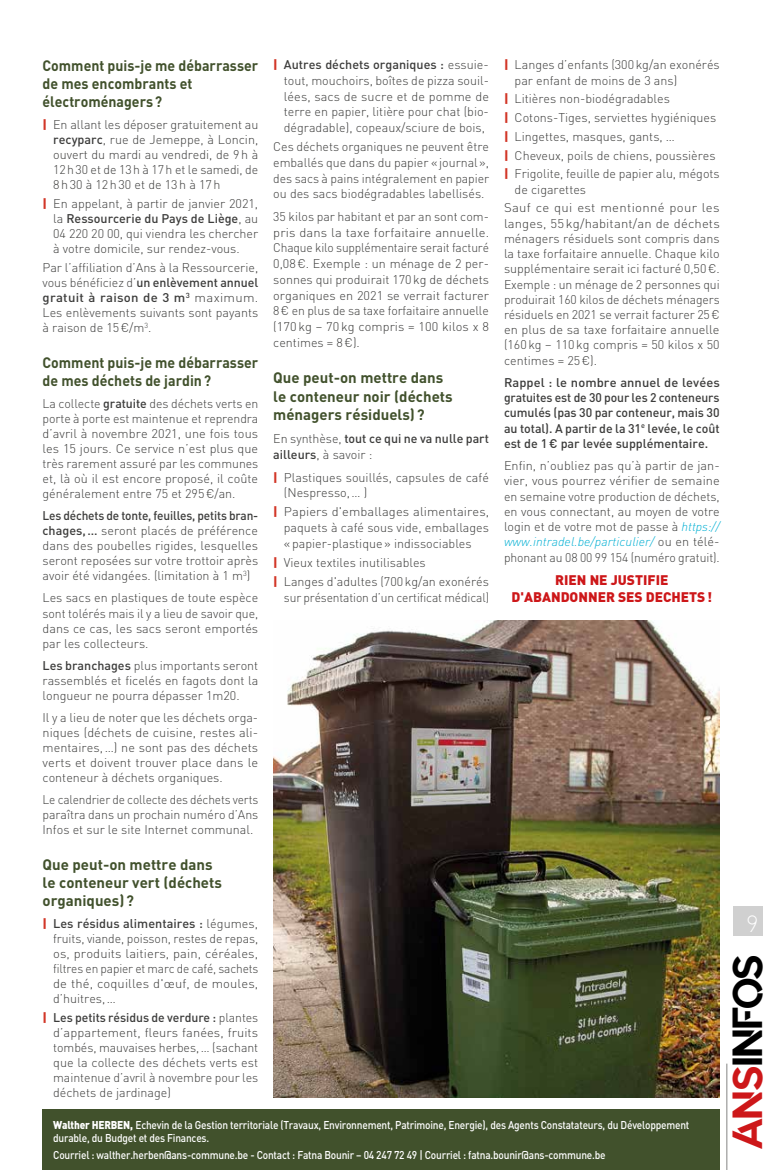
<style>
.page{position:relative;width:780px;height:1170px;background:#fff}
.page>*{position:absolute;margin:0;border:0;box-sizing:border-box;transform-origin:0 0}
.t1{font:41.88px "Quantify";color:#000}
.t2{font:23.75px "Champagne&Limousines";color:#fff}
.t3{font:700 15px/18px "DIN";color:#41512c}
.t4{font:700 15px/18px "DIN";color:#41512c;scale:.94 1}
.t5{font:900 13.75px/16.8px "DIN";color:#cd1719;text-align:center}
.t6{font:300 12.5px/15px "DIN";color:#3c3c3b;text-align:justify}
.t7{font:300 12.5px/15.2px "DIN";color:#3c3c3b;text-align:justify;scale:1.04 1}
.t8{font:500 12.5px/15.2px "DIN";color:#3c3c3b}
.t9{font:300 12.5px/15px "DIN";color:#3c3c3b;text-align:justify;scale:.95 1}
.t10{font:300 12.5px/18.8px "DIN";letter-spacing:.025em;color:#3c3c3b}
.t11{font:300 12.5px "DIN";color:#3c3c3b;scale:.96 1}
.t12{font:500 11.25px/13.5px "DIN";letter-spacing:-.02em;color:#fff;scale:.9 1}
.s1{font-weight:900;color:#d23627}
.s2{font-weight:500}
.s3{font-weight:300}
.s4{font-style:italic;color:#00afd3}
.s5{font-weight:900}
.s6{color:#cd1719}
</style>
<div class="page">
<hr style="left:726px;top:1063px;width:1px;height:106px;background:#9d9d9c">
<div style="left:732px;top:905px;width:30px;height:30px;background:#d0d0d0"></div>
<div style="left:43px;top:1109px;width:676px;height:60px;background:#41512c"></div>
<img style="left:273px;top:620px;width:446px;height:477px">
<p class="t4" style="left:43px;top:56px;width:231px">Comment puis-je me débarrasser de mes encombrants et électroménagers?</p>
<p class="t6" style="left:53px;top:117px;width:207px;text-indent:-11px"><span class="s1">|</span> En allant les déposer gratuitement au <span class="s2">recyparc</span>, rue de Jemeppe, à Loncin, ouvert du mardi au vendredi, de 9h à 12h30 et de 13h à 17h et le samedi, de 8h30 à 12h30 et de 13h à 17h</p>
<p class="t6" style="left:53px;top:196px;width:206px;text-indent:-11px"><span class="s1">|</span> En appelant, à partir de janvier 2021, la <span class="s2">Ressourcerie du Pays de Liège</span>, au 04 220 20 00, qui viendra les chercher à votre domicile, sur rendez-vous.</p>
<p class="t6" style="left:43px;top:259px;width:217px">Par l’affiliation d’Ans à la Ressourcerie, vous bénéficiez d’<span class="s2">un enlèvement annuel gratuit à raison de 3 m</span><sup>3</sup> maximum.<br>Les enlèvements suivants sont payants à raison de 15€/m<sup>3</sup>.</p>
<p class="t4" style="left:43px;top:352px;width:231px">Comment puis-je me débarrasser de mes déchets de jardin?</p>
<p class="t6" style="left:43px;top:395px;width:217px">La collecte <span class="s2">gratuite</span> des déchets verts en porte à porte est maintenue et reprendra d’avril à novembre 2021, une fois tous les 15 jours. Ce service n’est plus que très rarement assuré par les communes et, là où il est encore proposé, il coûte généralement entre 75 et 295€/an.</p>
<p class="t6" style="left:43px;top:508px;width:217px"><span class="s2">Les déchets de tonte, feuilles, petits bran&shy;chages,…</span> seront placés de préférence dans des poubelles rigides, lesquelles seront reposées sur votre trottoir après avoir été vidangées. (limitation à 1 m<sup>3</sup>)</p>
<p class="t6" style="left:43px;top:590px;width:217px">Les sacs en plastiques de toute espèce sont tolérés mais il y a lieu de savoir que, dans ce cas, les sacs seront emportés par les collecteurs.</p>
<p class="t6" style="left:43px;top:657px;width:217px"><span class="s2">Les branchages</span> plus importants seront rassemblés et ficelés en fagots dont la longueur ne pourra dépasser 1m20.</p>
<p class="t6" style="left:43px;top:709px;width:217px">Il y a lieu de noter que les déchets orga&shy;niques (déchets de cuisine, restes ali&shy;mentaires,…) ne sont pas des déchets verts et doivent trouver place dans le conteneur à déchets organiques.</p>
<p class="t9" style="left:43px;top:792px;width:229px">Le calendrier de collecte des déchets verts paraîtra dans un prochain numéro d’Ans Infos et sur le site Internet communal.</p>
<p class="t3" style="left:43px;top:854px;width:181px">Que peut-on mettre dans le conteneur vert (déchets organiques)?</p>
<p class="t6" style="left:53px;top:916px;width:207px;text-indent:-11px"><span class="s1">|</span> <span class="s2">Les résidus alimentaires :</span> légumes, fruits, viande, poisson, restes de repas, os, produits laitiers, pain, céréales, filtres en papier et marc de café, sachets de thé, coquilles d'œuf, de moules, d’huitres,…</p>
<p class="t6" style="left:53px;top:1009px;width:207px;text-indent:-11px"><span class="s1">|</span> <span class="s2">Les petits résidus de verdure :</span> plantes d’appartement, fleurs fanées, fruits tombés, mauvaises herbes,… (sachant que la collecte des déchets verts est maintenue d’avril à novembre pour les déchets de jardinage)</p>
<p class="t6" style="left:284px;top:57px;width:206px;line-height:15.6px;text-indent:-11px"><span class="s1">|</span> <span class="s2">Autres déchets organiques :</span> essuie&shy;tout, mouchoirs, boîtes de pizza souil&shy;lées, sacs de sucre et de pomme de terre en papier, litière pour chat (bio&shy;dégradable), copeaux/sciure de bois,</p>
<p class="t6" style="left:273px;top:139px;width:217px;line-height:15.6px">Ces déchets organiques ne peuvent être emballés que dans du papier «journal», des sacs à pains intégralement en papier ou des sacs biodégradables labellisés.</p>
<p class="t6" style="left:273px;top:209px;width:217px;line-height:15.6px">35 kilos par habitant et par an sont com&shy;pris dans la taxe forfaitaire annuelle.<br>Chaque kilo supplémentaire serait facturé 0,08€. Exemple : un ménage de 2 per&shy;sonnes qui produirait 170kg de déchets organiques en 2021 se verrait facturer 8€ en plus de sa taxe forfaitaire annuelle (170 kg – 70 kg compris = 100 kilos x 8 centimes = 8€).</p>
<p class="t3" style="left:273px;top:367px;width:181px;line-height:18.6px">Que peut-on mettre dans le conteneur noir (déchets ménagers résiduels)?</p>
<p class="t8" style="left:273px;top:430px;width:217px;line-height:15.6px"><span class="s3">En synthèse,</span> tout ce qui ne va nulle part ailleurs<span class="s3">, à savoir :</span></p>
<p class="t6" style="left:284px;top:469px;width:206px;line-height:15.6px;text-indent:-11px"><span class="s1">|</span> Plastiques souillés, capsules de café (Nespresso,… )</p>
<p class="t6" style="left:284px;top:504px;width:207px;line-height:15.6px;text-indent:-11px"><span class="s1">|</span> Papiers d'emballages alimentaires, paquets à café sous vide, emballages «papier-plastique» indissociables</p>
<p class="t6" style="left:273px;top:552px;width:217px;line-height:19.2px"><span class="s1">|</span> Vieux textiles inutilisables<br><span class="s1">|</span> Langes d'adultes (700kg/an exonérés</p>
<p class="t11" style="left:284px;top:589px;width:215px">sur présentation d’un certificat médical)</p>
<p class="t6" style="left:514px;top:57px;width:206px;text-indent:-11px"><span class="s1">|</span> Langes d’enfants (300kg/an exonérés par enfant de moins de 3 ans)</p>
<p class="t6" style="left:504px;top:89px;width:217px;line-height:18.8px;text-align:left"><span class="s1">|</span> Litières non-biodégradables<br><span class="s1">|</span> Cotons-Tiges, serviettes hygiéniques <span class="s1">|</span> Lingettes, masques, gants, …<br><span class="s1">|</span> Cheveux, poils de chiens, poussières <span class="s1">|</span> Frigolite, feuille de papier alu, mégots</p>
<p class="t10" style="left:504px;top:180px;width:217px;text-indent:11px">de cigarettes<br>Sauf ce qui est mentionné pour les</p>
<p class="t7" style="left:504px;top:215px;width:209px">langes, 55 kg/habitant/an de déchets ménagers résiduels sont compris dans la taxe forfaitaire annuelle. Chaque kilo supplémentaire serait ici facturé 0,50€.<br>Exemple : un ménage de 2 personnes qui produirait 160 kilos de déchets ménagers résiduels en 2021 se verrait facturer 25€ en plus de sa taxe forfaitaire annuelle (160kg – 110kg compris = 50 kilos x 50 centimes = 25€).</p>
<p class="t8" style="left:504px;top:374px;width:217px;text-align:justify">Rappel : le nombre annuel de levées gratuites est de 30 pour les 2 conteneurs cumulés (pas 30 par conteneur, mais 30 au total). A partir de la 31<sup>e</sup> levée, le coût est de 1€ par levée supplémentaire.</p>
<p class="t6" style="left:504px;top:458px;width:217px">Enfin, n’oubliez pas qu’à partir de jan&shy;vier, vous pourrez vérifier de semaine en semaine votre production de déchets, en vous connectant, au moyen de votre login et de votre mot de passe à <span class="s4">https:// www.intradel.be/particulier/</span> ou en télé&shy;phonant au 08 00 99 154 (numéro gratuit).</p>
<p class="t5" style="left:511px;top:571px;width:202px">RIEN NE JUSTIFIE<br>D'ABANDONNER SES DECHETS!</p>
<p class="t12" style="left:53px;top:1117px;width:708px"><span class="s5">Walther HERBEN,</span> Echevin de la Gestion territoriale (Travaux, Environnement, Patrimoine, Energie), des Agents Constatateurs, du Développement durable, du Budget et des Finances.</p>
<p class="t12" style="left:53px;top:1147px;width:615px">Courriel : walther.herben@ans-commune.be - Contact : Fatna Bounir – 04 247 72 49 | Courriel : fatna.bounir@ans-commune.be</p>
<h2 class="t2" style="left:746px;top:911px;width:14px">9</h2>
<h1 class="t1" style="left:724px;top:1149px;width:197px;rotate:-90deg"><span class="s6">ANS</span>INFOS</h1>
</div>
